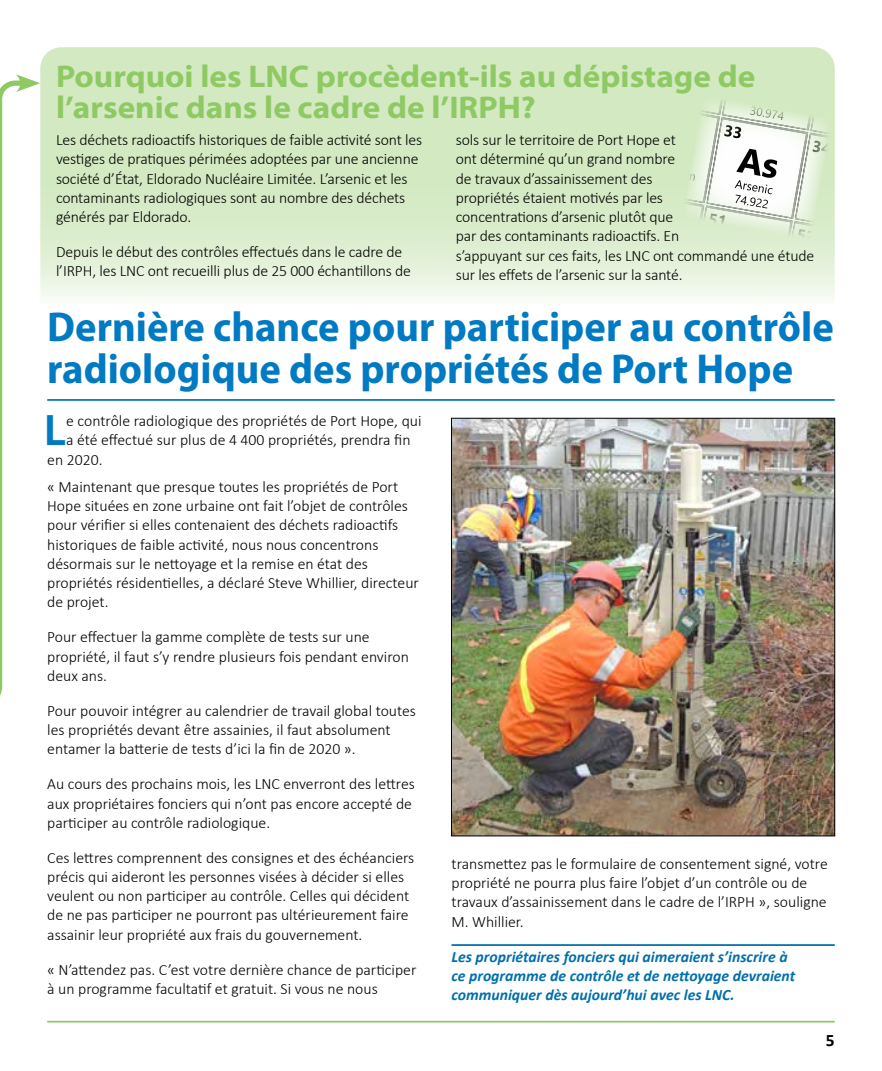
<style>
.page{position:relative;width:882px;height:1071px;background:#fff}
.page>*{position:absolute;margin:0;border:0;box-sizing:border-box;transform-origin:0 0}
.t1{font:44.27px "Myriad Variable Concept";color:#007ac2}
.t2{font:42px/42px "Myriad Variable Concept";letter-spacing:.185em;color:#007ac2}
.t3{font:31.5px/31.5px "Myriad Variable Concept";letter-spacing:.23em;color:#8fc964}
.t4{font:700 17.5px "Calibri";color:#000}
.t5{font:300 15.75px/19.2px "Calibri";color:#000}
.t6{font:italic 700 15.75px/19.2px "Calibri";color:#006fac}
</style>
<div class="page">
<hr style="left:47px;top:1021px;width:788px;height:2px;background:#8fc964">
<svg style="left:40px;top:47px;width:795px;height:252px;background:#d8ecca"></svg>
<hr style="left:47px;top:399px;width:788px;height:2px;background:#007ac2">
<hr style="left:452px;top:944px;width:383px;height:2px;background:#006fac">
<svg style="left:0;top:74px;width:40px;height:622px"></svg>
<svg style="left:682px;top:96px;width:151px;height:145px"></svg>
<img style="left:453px;top:420px;width:380px;height:414px">
<h3 class="t3" style="left:56px;top:60px;width:694px">Pourquoiles LNC procèdent-ils au dépistage de l’arsenic dans le cadre de l’IRPH?</h3>
<p class="t5" style="left:56px;top:130px;width:368px">Les déchets radioactifs historiques de faible activité sont les vestiges de pratiques périmées adoptées par une ancienne société d’État, Eldorado Nucléaire Limitée. L’arsenic et les contaminants radiologiques sont au nombre des déchets générés par Eldorado.</p>
<p class="t5" style="left:56px;top:242px;width:356px">Depuis le début des contrôles effectués dans le cadre de l’IRPH, les LNC ont recueilli plus de 25 000 échantillons de</p>
<p class="t5" style="left:456px;top:130px;width:360px">sols sur le territoire de Port Hope et<br>ont déterminé qu’un grand nombre<br>de travaux d’assainissement des<br>propriétés étaient motivés par les<br>concentrations d’arsenic plutôt que<br>par des contaminants radioactifs. En<br>s’appuyant sur ces faits, les LNC ont commandé une étude sur les effets de l’arsenic sur la santé.</p>
<h2 class="t2" style="left:47px;top:306px;width:780px">Dernière chance pour participer au contrôle radiologique des propriétés de Port Hope</h2>
<h1 class="t1" style="left:44px;top:405px;width:16px">L</h1>
<p class="t5" style="left:66px;top:411px;width:357px">e contrôle radiologique des propriétés de Port Hope, qui</p>
<p class="t5" style="left:66px;top:430px;width:346px">a été effectué sur plus de 4 400 propriétés, prendra fin</p>
<p class="t5" style="left:47px;top:450px;width:57px">en 2020.</p>
<p class="t5" style="left:47px;top:477px;width:373px">« Maintenant que presque toutes les propriétés de Port Hope situées en zone urbaine ont fait l’objet de contrôles pour vérifier si elles contenaient des déchets radioactifs historiques de faible activité, nous nous concentrons désormais sur le nettoyage et la remise en état des propriétés résidentielles, a déclaré Steve Whillier, directeur de projet.</p>
<p class="t5" style="left:47px;top:627px;width:363px">Pour effectuer la gamme complète de tests sur une propriété, il faut s’y rendre plusieurs fois pendant environ deux ans.</p>
<p class="t5" style="left:47px;top:701px;width:370px">Pour pouvoir intégrer au calendrier de travail global toutes les propriétés devant être assainies, il faut absolument entamer la batterie de tests d’ici la fin de 2020 ».</p>
<p class="t5" style="left:47px;top:774px;width:369px">Au cours des prochains mois, les LNC enverront des lettres aux propriétaires fonciers qui n’ont pas encore accepté de participer au contrôle radiologique.</p>
<p class="t5" style="left:47px;top:848px;width:369px">Ces lettres comprennent des consignes et des échéanciers précis qui aideront les personnes visées à décider si elles veulent ou non participer au contrôle. Celles qui décident de ne pas participer ne pourront pas ultérieurement faire assainir leur propriété aux frais du gouvernement.</p>
<p class="t5" style="left:47px;top:960px;width:371px">« N’attendez pas. C’est votre dernière chance de participer à un programme facultatif et gratuit. Si vous ne nous</p>
<p class="t5" style="left:452px;top:854px;width:378px">transmettez pas le formulaire de consentement signé, votre propriété ne pourra plus faire l’objet d’un contrôle ou de travaux d’assainissement dans le cadre de l’IRPH », souligne M. Whillier.</p>
<p class="t6" style="left:452px;top:946px;width:345px">Les propriétaires fonciers qui aimeraient s’inscrire à ce programme de contrôle et de nettoyage devraient communiquer dès aujourd’hui avec les LNC.</p>
<p class="t4" style="left:826px;top:1027px;width:10px">5</p>
</div>
